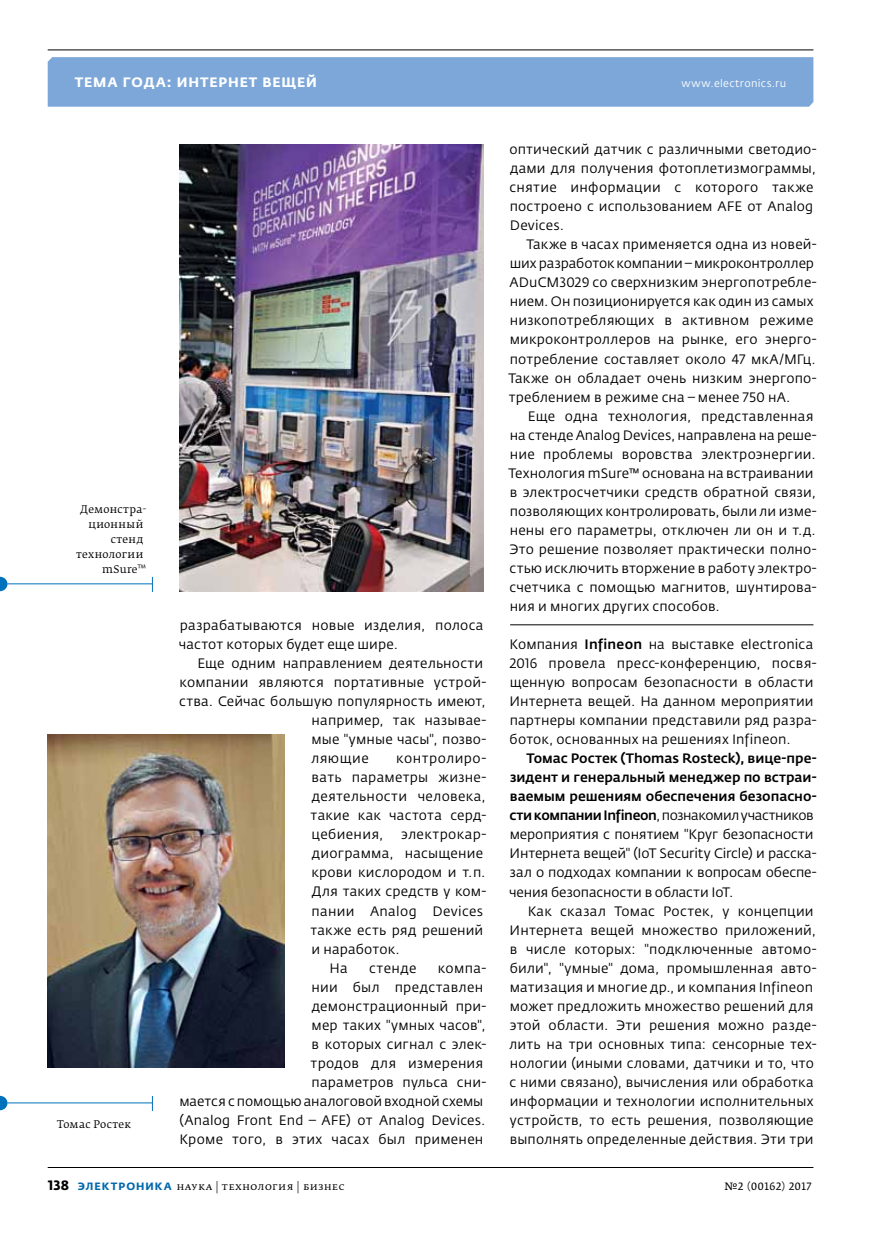
<style>
.page{position:relative;width:881px;height:1234px;background:#fff}
.page>*{position:absolute;margin:0;border:0;box-sizing:border-box;transform-origin:0 0}
.t1{font:13.5px/19px "Fedra Sans Pro";letter-spacing:.01em;color:#000}
.t2{font:13.5px/19px "Fedra Sans Pro";letter-spacing:-.01em;color:#000}
.t3{font:700 13.5px "Fedra Sans Alt Pro";letter-spacing:.06em;color:#fff}
.t4{font:13.5px "Fedra Sans Pro";letter-spacing:.03em;color:#000}
.t5{font:10.5px "Fedra Serif B Pro";letter-spacing:.025em;color:#000}
.t6{font:10.5px "Fedra Sans Pro";letter-spacing:.035em;color:#fff}
.t7{font:10.5px "Fedra Serif A Pro";letter-spacing:.035em;color:#000}
.s1{font-weight:500}
.s2{font-family:"Fedra Sans Pro";font-weight:700;font-size:13.5px}
.s3{font-family:"Fedra Sans Alt Pro";font-weight:700;color:#0068ac}
</style>
<div class="page">
<div style="left:48px;top:57px;width:765px;height:50px;background:#7da7d8"></div>
<hr style="left:48px;top:49px;width:765px;height:1px;background:#000">
<hr style="left:48px;top:1166px;width:765px;height:1px;background:#000">
<hr style="left:510px;top:624px;width:303px;height:1px;background:#000">
<img style="left:180px;top:144px;width:303px;height:447px">
<svg style="left:0;top:576px;width:7px;height:16px"></svg>
<svg style="left:152px;top:576px;width:1px;height:15px"></svg>
<hr style="left:7px;top:583px;width:145px;height:1px;background:#0072bc">
<img style="left:48px;top:734px;width:237px;height:333px">
<svg style="left:0;top:1095px;width:7px;height:15px"></svg>
<svg style="left:152px;top:1096px;width:1px;height:14px"></svg>
<hr style="left:7px;top:1102px;width:145px;height:1px;background:#0072bc">
<p class="t3" style="left:75px;top:74px;width:243px">Тема года: ИНТЕРНЕТ ВЕЩЕЙ</p>
<p class="t6" style="left:681px;top:77px;width:106px">www.electronics.ru</p>
<p class="t5" style="left:80px;top:502px;width:66px">Демонстра-</p>
<p class="t5" style="left:88px;top:517px;width:57px">ционный</p>
<p class="t5" style="left:111px;top:532px;width:34px">стенд</p>
<p class="t5" style="left:76px;top:547px;width:69px">технологии</p>
<p class="t5" style="left:102px;top:562px;width:46px">mSure™</p>
<p class="t5" style="left:57px;top:1117px;width:75px">Томас Ростек</p>
<p class="t1" style="left:179px;top:615px;width:306px">разрабатываются новые изделия, полоса частот которых будет еще шире.</p>
<p class="t1" style="left:197px;top:653px;width:287px">Еще одним направлением деятельности</p>
<p class="t1" style="left:179px;top:672px;width:308px">компании являются портативные устрой-</p>
<p class="t1" style="left:179px;top:691px;width:308px">ства. Сейчас большую популярность имеют,</p>
<p class="t1" style="left:311px;top:710px;width:176px">например, так называе-</p>
<p class="t1" style="left:311px;top:729px;width:176px">мые "умные часы", позво-</p>
<p class="t1" style="left:311px;top:748px;width:59px">ляющие</p>
<p class="t1" style="left:310px;top:748px;width:177px;text-align:justify;text-indent:86px">контролиро&shy;вать параметры жизне&shy;деятельности человека, такие как частота серд&shy;цебиения,</p>
<p class="t4" style="left:401px;top:826px;width:87px">электрокар-</p>
<p class="t1" style="left:312px;top:844px;width:173px">диограмма, насыщение</p>
<p class="t1" style="left:311px;top:863px;width:175px">крови кислородом и т.п.</p>
<p class="t1" style="left:312px;top:882px;width:176px">Для таких средств у ком-</p>
<p class="t1" style="left:311px;top:901px;width:173px">пании Analog Devices</p>
<p class="t1" style="left:310px;top:920px;width:174px">также есть ряд решений</p>
<p class="t1" style="left:311px;top:939px;width:89px">и наработок.</p>
<p class="t1" style="left:329px;top:958px;width:20px">На</p>
<p class="t1" style="left:369px;top:958px;width:49px">стенде</p>
<p class="t1" style="left:179px;top:958px;width:308px;text-align:right">компа-<br>нии был представлен демонстрационный при-<br>мер таких "умных часов",<br>в которых сигнал с элек-<br>тродов для измерения<br>параметров пульса сни-<br>мается с помощью аналоговой входной схемы (Analog Front End – AFE) от Analog Devices.<br>Кроме того, в этих часах был применен</p>
<p class="t1" style="left:509px;top:140px;width:308px">оптический датчик с различными светодио&shy;дами для получения фотоплетизмограммы, снятие информации с которого также построено с использованием AFE от Analog Devices.</p>
<p class="t1" style="left:508px;top:235px;width:310px;text-indent:18px">Также в часах применяется одна из новей&shy;ших разработок компании–микроконтроллер ADuCM3029 со сверхнизким энергопотребле&shy;нием. Он позиционируется как один из самых низкопотребляющих в активном режиме микроконтроллеров на рынке, его энерго&shy;потребление составляет около 47 мкА/МГц.<br>Также он обладает очень низким энергопо&shy;треблением в режиме сна – менее 750 нА.</p>
<p class="t1" style="left:508px;top:406px;width:310px;text-indent:19px">Еще одна технология, представленная на стенде Analog Devices, направлена на реше&shy;ние проблемы воровства электроэнергии.<br>Технология mSure™ основана на встраивании в электросчетчики средств обратной связи, позволяющих контролировать, были ли изме&shy;нены его параметры, отключен ли он и т.д.<br>Это решение позволяет практически полно&shy;стью исключить вторжение в работу электро&shy;счетчика с помощью магнитов, шунтирова&shy;ния и многих других способов.</p>
<p class="t1" style="left:509px;top:634px;width:308px">Компания <span class="s1">Infineon</span> на выставке electronica 2016 провела пресс-конференцию, посвя&shy;щенную вопросам безопасности в области Интернета вещей. На данном мероприятии партнеры компании представили ряд разра&shy;боток, основанных на решениях Infineon.</p>
<p class="t2" style="left:509px;top:748px;width:309px;text-indent:18px"><span class="s1">Томас Ростек (Thomas Rosteck), вице-пре&shy;зидент и генеральный менеджер по встраи&shy;ваемым решениям обеспечения безопасно&shy;сти компании Infineon</span>, познакомил участников мероприятия с понятием "Круг безопасности Интернета вещей" (IoT Security Circle) и расска&shy;зал о подходах компании к вопросам обеспе&shy;чения безопасности в области IoT.</p>
<p class="t1" style="left:509px;top:901px;width:308px;text-indent:18px">Как сказал Томас Ростек, у концепции Интернета вещей множество приложений, в числе которых: "подключенные автомо&shy;били", "умные" дома, промышленная авто&shy;матизация и многие др., и компания Infineon может предложить множество решений для этой области. Эти решения можно разде&shy;лить на три основных типа: сенсорные тех&shy;нологии (иными словами, датчики и то, что с ними связано), вычисления или обработка информации и технологии исполнительных устройств, то есть решения, позволяющие выполнять определенные действия. Эти три</p>
<p class="t5" style="left:48px;top:1179px;width:298px"><span class="s2">138</span> <span class="s3">ЭЛЕКТРОНИКА</span> наука | технология | бизнес</p>
<p class="t7" style="left:724px;top:1179px;width:88px">№2 (00162) 2017</p>
</div>
